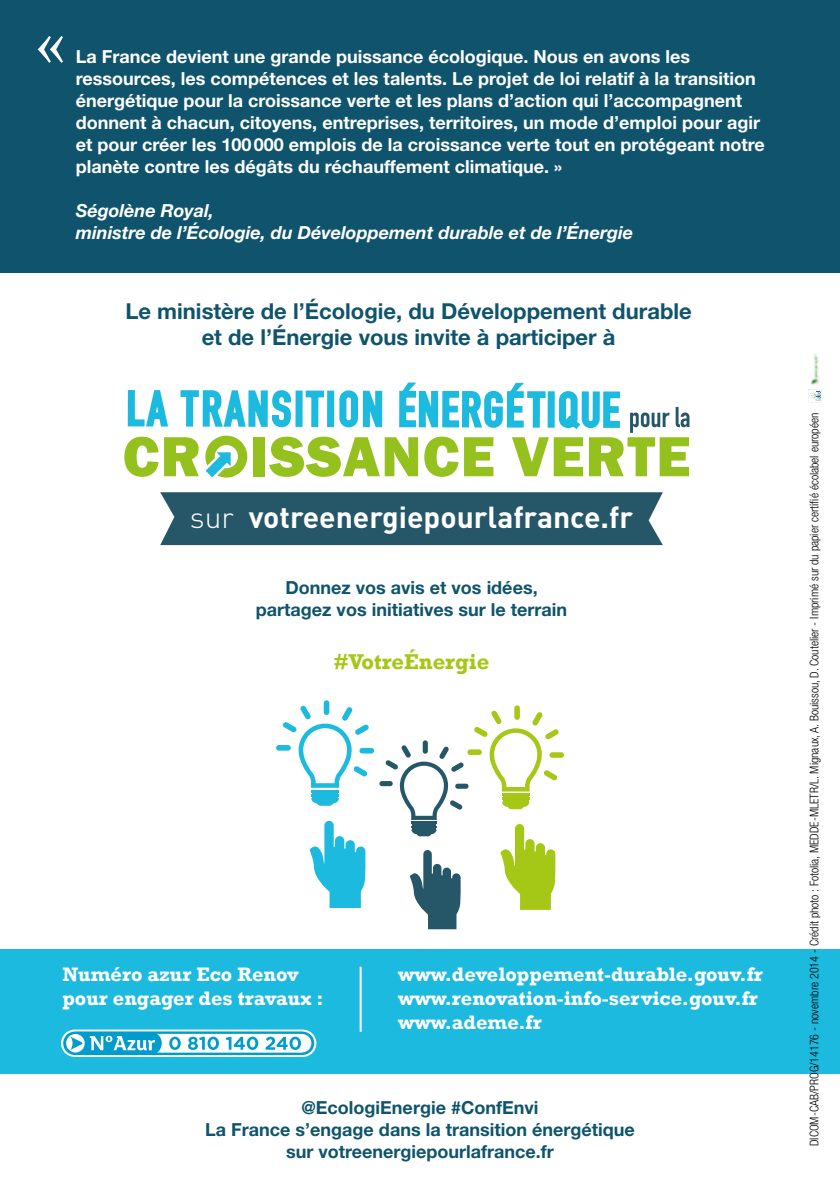
<style>
.page{position:relative;width:840px;height:1191px;background:#fff}
.page>*{position:absolute;margin:0;border:0;box-sizing:border-box;transform-origin:0 0}
.t1{font:73px "Minion Pro";color:#fff}
.t2{font:700 30px "DIN";color:#fff}
.t3{font:700 22px/26px "Helvetica Neue LT Std";color:#0f546c;text-align:center}
.t4{font:700 22px "Rockwell";color:#a5c715}
.t5{font:700 20px/24px "Rockwell";color:#fff}
.t6{font:700 18px/22px "Helvetica Neue LT Std";color:#fff}
.t7{font:700 18px/22px "Helvetica Neue LT Std";color:#0f546c;text-align:center}
.t8{font:italic 700 18px/22px "Helvetica Neue LT Std";color:#fff}
.t9{font:300 condensed 12px "Helvetica Neue";color:#000}
.s1{font-weight:300}
</style>
<div class="page">
<div style="left:0;top:0;width:839px;height:272px;background:#0f546c"></div>
<div style="left:312px;top:791px;width:26px;height:8px;background:#1dbadf"></div>
<hr style="left:311px;top:790px;width:28px;height:2px;background:#1dbadf">
<hr style="left:311px;top:794px;width:28px;height:2px;background:#1dbadf">
<svg style="left:311px;top:798px;width:28px;height:7px"></svg>
<div style="left:323px;top:700px;width:6px;height:15px;background:#1dbadf;border-radius:3px"></div>
<div style="left:276px;top:745px;width:14px;height:5px;background:#1dbadf;border-radius:3px"></div>
<div style="left:359px;top:748px;width:15px;height:5px;background:#1dbadf;border-radius:3px"></div>
<svg style="left:282px;top:705px;width:87px;height:82px"></svg>
<svg style="left:309px;top:820px;width:56px;height:88px"></svg>
<div style="left:412px;top:823px;width:23px;height:7px;background:#265769"></div>
<hr style="left:411px;top:822px;width:25px;height:2px;background:#265769">
<svg style="left:411px;top:826px;width:25px;height:10px"></svg>
<div style="left:422px;top:740px;width:5px;height:13px;background:#265769;border-radius:3px"></div>
<div style="left:379px;top:781px;width:13px;height:5px;background:#265769;border-radius:3px"></div>
<div style="left:455px;top:783px;width:13px;height:5px;background:#265769;border-radius:3px"></div>
<svg style="left:385px;top:745px;width:78px;height:75px"></svg>
<svg style="left:410px;top:850px;width:50px;height:79px"></svg>
<div style="left:503px;top:795px;width:25px;height:8px;background:#a5c715"></div>
<hr style="left:501px;top:793px;width:28px;height:3px;background:#a5c715">
<hr style="left:501px;top:798px;width:28px;height:2px;background:#a5c715">
<svg style="left:502px;top:802px;width:27px;height:7px"></svg>
<div style="left:514px;top:705px;width:5px;height:15px;background:#a5c715;border-radius:3px"></div>
<div style="left:467px;top:749px;width:14px;height:6px;background:#a5c715;border-radius:3px"></div>
<div style="left:549px;top:752px;width:14px;height:6px;background:#a5c715;border-radius:3px"></div>
<svg style="left:473px;top:710px;width:85px;height:81px"></svg>
<svg style="left:500px;top:824px;width:55px;height:86px"></svg>
<svg style="left:124px;top:382px;width:565px;height:95px"></svg>
<div style="left:160px;top:492px;width:502px;height:53px;background:#265769"></div>
<div style="left:0;top:949px;width:839px;height:124px;background:#1dbadf"></div>
<hr style="left:359px;top:966px;width:2px;height:65px;background:#fff">
<svg style="left:61px;top:1029px;width:255px;height:28px"></svg>
<svg style="left:63px;top:1031px;width:251px;height:24px;background:#78cbe4"></svg>
<svg style="left:808px;top:389px;width:13px;height:13px"></svg>
<img style="left:811px;top:353px;width:8px;height:32px">
<h1 class="t1" style="left:34px;top:-7px;width:34px">«</h1>
<p class="t6" style="left:76px;top:45px;width:690px">La France devient une grande puissance écologique. Nous en avons les ressources, les compétences et les talents. Le projet de loi relatif à la transition énergétique pour la croissance verte et les plans d’action qui l’accompagnent donnent à chacun, citoyens, entreprises, territoires, un mode d’emploi pour agir et pour créer les 100000 emplois de la croissance verte tout en protégeant notre planète contre les dégâts du réchauffement climatique. »</p>
<p class="t8" style="left:76px;top:199px;width:558px">Ségolène Royal,<br>ministre de l’Écologie, du Développement durable et de l’Énergie</p>
<p class="t3" style="left:125px;top:297px;width:567px">Le ministère de l’Écologie, du Développement durable et de l’Énergie vous invite à participer à</p>
<h2 class="t2" style="left:190px;top:497px;width:444px"><span class="s1">sur</span> votreenergiepourlafrance.fr</h2>
<p class="t7" style="left:256px;top:576px;width:312px">Donnez vos avis et vos idées, partagez vos initiatives sur le terrain</p>
<p class="t4" style="left:333px;top:648px;width:157px">#VotreÉnergie</p>
<p class="t5" style="left:62px;top:961px;width:263px">Numéro azur Eco Renov pour engager des travaux :</p>
<p class="t5" style="left:398px;top:962px;width:366px">www.developpement-durable.gouv.fr www.renovation-info-service.gouv.fr www.ademe.fr</p>
<p class="t7" style="left:205px;top:1096px;width:431px">@EcologiEnergie #ConfEnvi<br>La France s’engage dans la transition énergétique sur votreenergiepourlafrance.fr</p>
<p class="t9" style="left:806px;top:1146px;width:735px;rotate:-90deg">DICOM-CAB/PROG/14176 - novembre 2014 - Crédit photo : Fotolia, MEDDE-MLETR/L. Mignaux, A. Bouissou, D. Coutelier - Imprimé sur du papier certifié écolabel européen</p>
</div>
